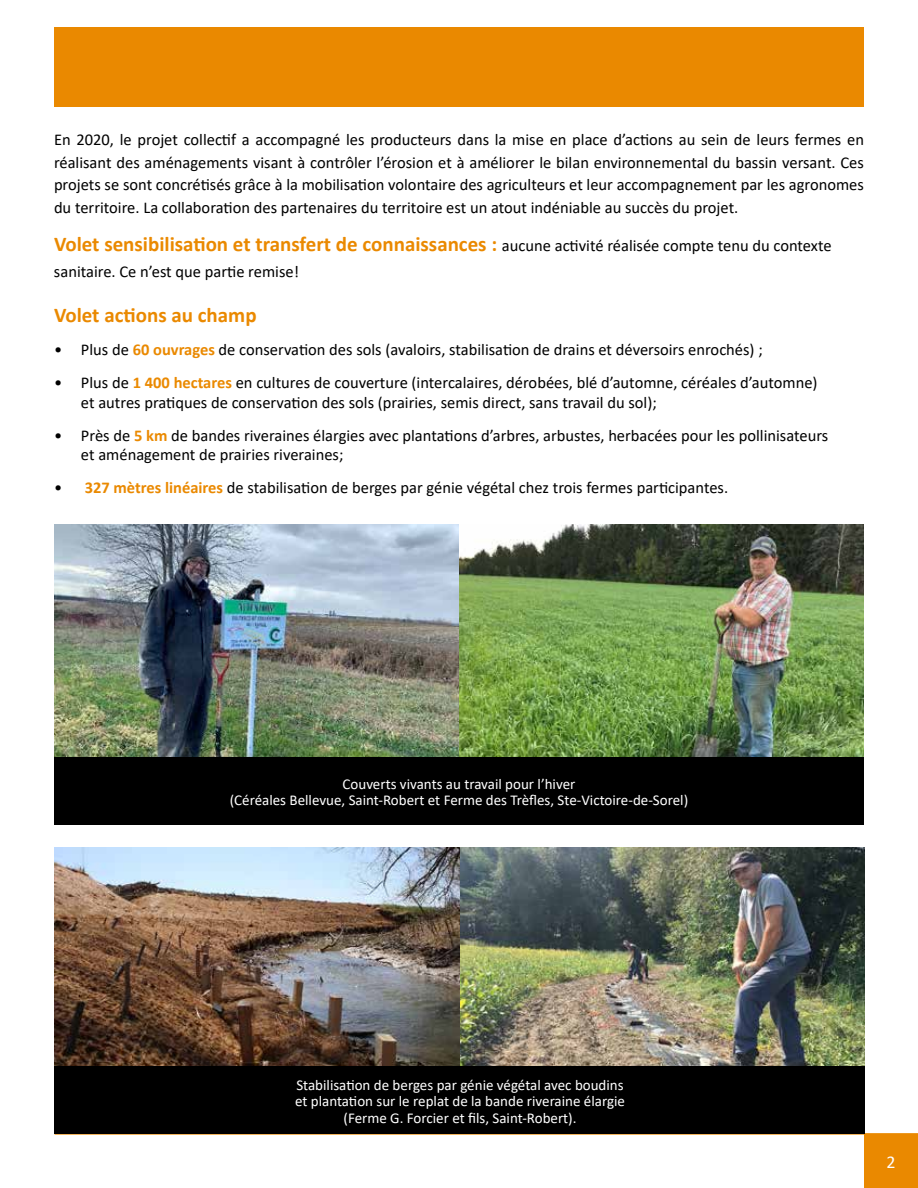
<style>
.page{position:relative;width:918px;height:1188px;background:#fff}
.page>*{position:absolute;margin:0;border:0;box-sizing:border-box;transform-origin:0 0}
.t1{font:700 21px "Calibri";color:#ea8900}
.t2{font:18px "Calibri";color:#fff}
.t3{font:16.5px/22.5px "Calibri";color:#000}
.t4{font:15px/16.5px "Calibri";color:#fff;text-align:center}
.s1{font-weight:400;font-size:16.5px;color:#000}
.s2{font-weight:700;color:#ea8900}
</style>
<div class="page">
<div style="left:864px;top:1134px;width:54px;height:54px;background:#ea8900"></div>
<hr style="left:55px;top:1133px;width:863px;height:2px;background:#ea8900">
<div style="left:54px;top:27px;width:810px;height:80px;background:#ea8900"></div>
<img style="left:54px;top:524px;width:810px;height:234px">
<div style="left:54px;top:758px;width:810px;height:67px;background:#000"></div>
<img style="left:55px;top:847px;width:810px;height:220px">
<div style="left:55px;top:1067px;width:810px;height:67px;background:#000"></div>
<p class="t3" style="left:54px;top:128px;width:812px;text-align:justify">En 2020, le projet collectif a accompagné les producteurs dans la mise en place d’actions au sein de leurs fermes en réalisant des aménagements visant à contrôler l’érosion et à améliorer le bilan environnemental du bassin versant. Ces projets se sont concrétisés grâce à la mobilisation volontaire des agriculteurs et leur accompagnement par les agronomes du territoire. La collaboration des partenaires du territoire est un atout indéniable au succès du projet.</p>
<p class="t1" style="left:54px;top:230px;width:779px">Volet sensibilisation et transfert de connaissances : <span class="s1">aucune activité réalisée compte tenu du contexte</span></p>
<p class="t3" style="left:54px;top:259px;width:247px">sanitaire. Ce n’est que partie remise!</p>
<p class="t1" style="left:54px;top:300px;width:204px">Volet actions au champ</p>
<p class="t3" style="left:54px;top:338px;width:710px">• Plus de <span class="s2">60 ouvrages</span> de conservation des sols (avaloirs, stabilisation de drains et déversoirs enrochés) ;</p>
<p class="t3" style="left:81px;top:372px;width:738px;line-height:19.5px;text-indent:-27px">• Plus de <span class="s2">1 400 hectares</span> en cultures de couverture (intercalaires, dérobées, blé d’automne, céréales d’automne) et autres pratiques de conservation des sols (prairies, semis direct, sans travail du sol);</p>
<p class="t3" style="left:81px;top:425px;width:749px;line-height:19.5px;text-indent:-27px">• Près de <span class="s2">5 km</span> de bandes riveraines élargies avec plantations d’arbres, arbustes, herbacées pour les pollinisateurs et aménagement de prairies riveraines;</p>
<p class="t3" style="left:54px;top:476px;width:676px">• <span class="s2">327 mètres linéaires</span> de stabilisation de berges par génie végétal chez trois fermes participantes.</p>
<p class="t4" style="left:230px;top:775px;width:460px">Couverts vivants au travail pour l’hiver<br>(Céréales Bellevue, Saint-Robert et Ferme des Trèfles, Ste-Victoire-de-Sorel)</p>
<p class="t4" style="left:295px;top:1076px;width:331px">Stabilisation de berges par génie végétal avec boudins et plantation sur le replat de la bande riveraine élargie (Ferme G. Forcier et fils, Saint-Robert).</p>
<p class="t2" style="left:886px;top:1149px;width:11px">2</p>
</div>
